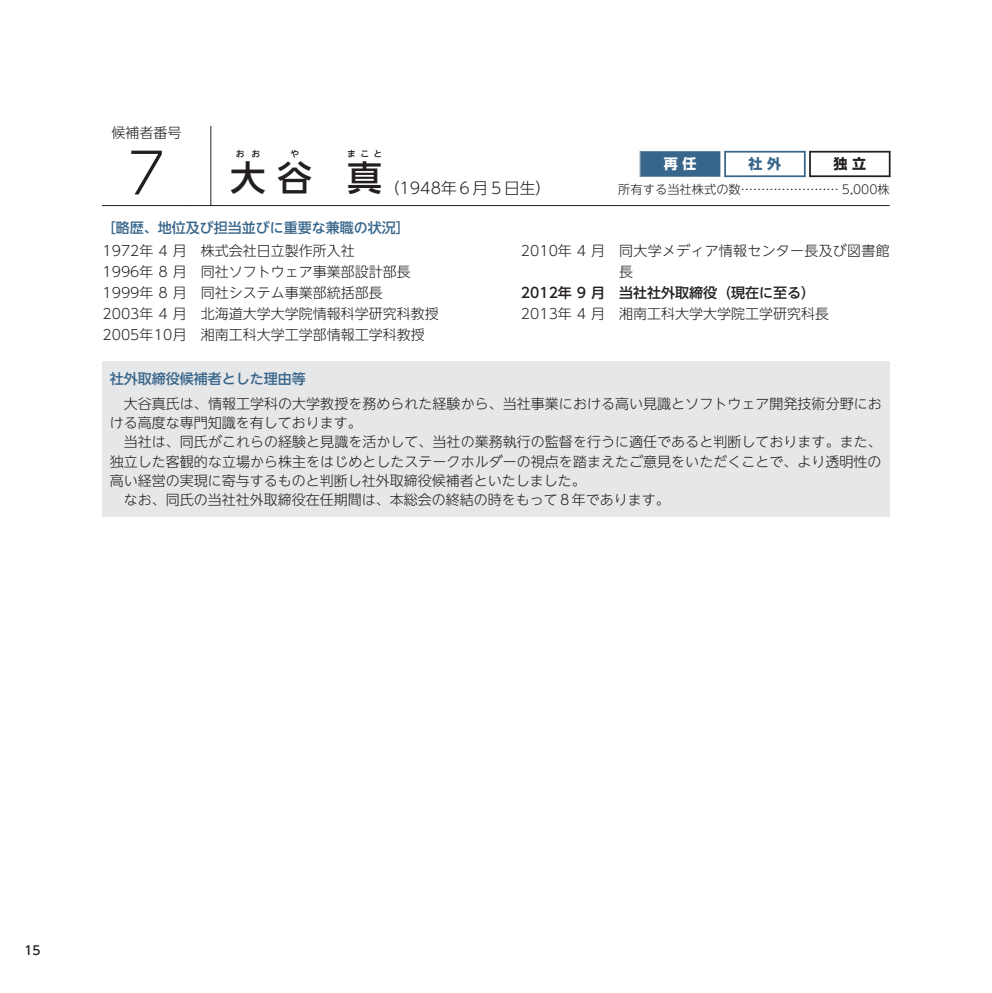
<style>
.page{position:relative;width:992px;height:993px;background:#fff}
.page>*{position:absolute;margin:0;border:0;box-sizing:border-box;transform-origin:0 0}
.t1{font:300 56px "UD Shin Go NT Pr 6";color:#231f20}
.t2{font:500 35px "UD Shin Go NT Pr 6";color:#231f20}
.t3{font:300 15.75px "UD Shin Go NT Pr 6";color:#231f20}
.t4{font:300 14px/21px "UD Shin Go NT Pr 6";color:#231f20}
.t5{font:500 14px "UD Shin Go NT Pr 6";color:#38668b}
.t6{font:500 14px "UD Shin Go NT Pr 6";color:#231f20}
.t7{font:700 14px "UD Shin Go NT Pr 6";color:#fff}
.t8{font:700 14px "UD Shin Go NT Pr 6";color:#38668b}
.t9{font:700 14px "UD Shin Go NT Pr 6";color:#231f20}
.t10{font:300 12.25px "UD Shin Go NT Pr 6";color:#231f20}
.t11{font:500 12.25px "UD Shin Go NT Pr 6";color:#231f20}
.t12{font:500 8.75px "UD Shin Go NT Pr 6";color:#231f20}
</style>
<div class="page">
<div style="left:640px;top:152px;width:79px;height:24px;background:#38668b"></div>
<hr style="left:640px;top:151px;width:80px;height:1px;background:#38668b">
<hr style="left:640px;top:176px;width:80px;height:1px;background:#38668b">
<svg style="left:640px;top:151px;width:1px;height:26px"></svg>
<svg style="left:719px;top:151px;width:1px;height:26px"></svg>
<hr style="left:724px;top:151px;width:81px;height:1px;background:#38668b">
<hr style="left:724px;top:175px;width:81px;height:2px;background:#38668b">
<hr style="left:724px;top:151px;width:2px;height:26px;background:#38668b">
<svg style="left:804px;top:152px;width:1px;height:23px"></svg>
<hr style="left:809px;top:151px;width:81px;height:1px;background:#231f20">
<hr style="left:888px;top:151px;width:2px;height:26px;background:#231f20">
<hr style="left:809px;top:175px;width:81px;height:2px;background:#231f20">
<hr style="left:809px;top:151px;width:2px;height:26px;background:#231f20">
<hr style="left:102px;top:205px;width:89px;height:1px;background:#231f20">
<svg style="left:191px;top:205px;width:39px;height:1px"></svg>
<hr style="left:210px;top:126px;width:1px;height:80px;background:#231f20">
<hr style="left:230px;top:205px;width:154px;height:1px;background:#231f20">
<hr style="left:383px;top:205px;width:235px;height:1px;background:#231f20">
<hr style="left:618px;top:205px;width:271px;height:1px;background:#231f20">
<div style="left:102px;top:361px;width:787px;height:156px;background:#e6e7e9"></div>
<p class="t4" style="left:111px;top:122px;width:71px">候補者番号</p>
<h1 class="t1" style="left:128px;top:128px;width:38px">7</h1>
<p class="t12" style="left:236px;top:146px;width:26px">お お</p>
<p class="t12" style="left:290px;top:146px;width:10px">や</p>
<p class="t12" style="left:347px;top:146px;width:36px">まこと</p>
<h2 class="t2" style="left:230px;top:149px;width:153px">大谷　真</h2>
<p class="t3" style="left:384px;top:175px;width:169px">（1948年６月５日生）</p>
<p class="t7" style="left:663px;top:152px;width:34px">再 任</p>
<p class="t8" style="left:748px;top:152px;width:34px">社 外</p>
<p class="t9" style="left:833px;top:152px;width:34px">独 立</p>
<p class="t10" style="left:618px;top:179px;width:273px">所有する当社株式の数…………………… 5,000株</p>
<p class="t5" style="left:102px;top:216px;width:309px">［略歴、地位及び担当並びに重要な兼職の状況］</p>
<p class="t4" style="left:103px;top:239px;width:338px">1972年４月 株式会社日立製作所入社<br>1996年８月 同社ソフトウェア事業部設計部長<br>1999年８月 同社システム事業部統括部長<br>2003年４月 北海道大学大学院情報科学研究科教授<br>2005年10月 湘南工科大学工学部情報工学科教授</p>
<p class="t4" style="left:619px;top:239px;width:272px;text-indent:-98px">2010年４月 同大学メディア情報センター長及び図書館長</p>
<p class="t6" style="left:521px;top:281px;width:296px">2012年９月 当社社外取締役（現在に至る）</p>
<p class="t4" style="left:521px;top:302px;width:310px">2013年４月 湘南工科大学大学院工学研究科長</p>
<p class="t5" style="left:110px;top:367px;width:197px">社外取締役候補者とした理由等</p>
<p class="t4" style="left:110px;top:393px;width:773px;line-height:19.2px">　大谷真氏は、情報工学科の大学教授を務められた経験から、当社事業における高い見識とソフトウェア開発技術分野における高度な専門知識を有しております。<br>　当社は、同氏がこれらの経験と見識を活かして、当社の業務執行の監督を行うに適任であると判断しております。また、独立した客観的な立場から株主をはじめとしたステークホルダーの視点を踏まえたご意見をいただくことで、より透明性の高い経営の実現に寄与するものと判断し社外取締役候補者といたしました。<br>　なお、同氏の当社社外取締役在任期間は、本総会の終結の時をもって８年であります。</p>
<p class="t11" style="left:25px;top:940px;width:18px">15</p>
</div>
